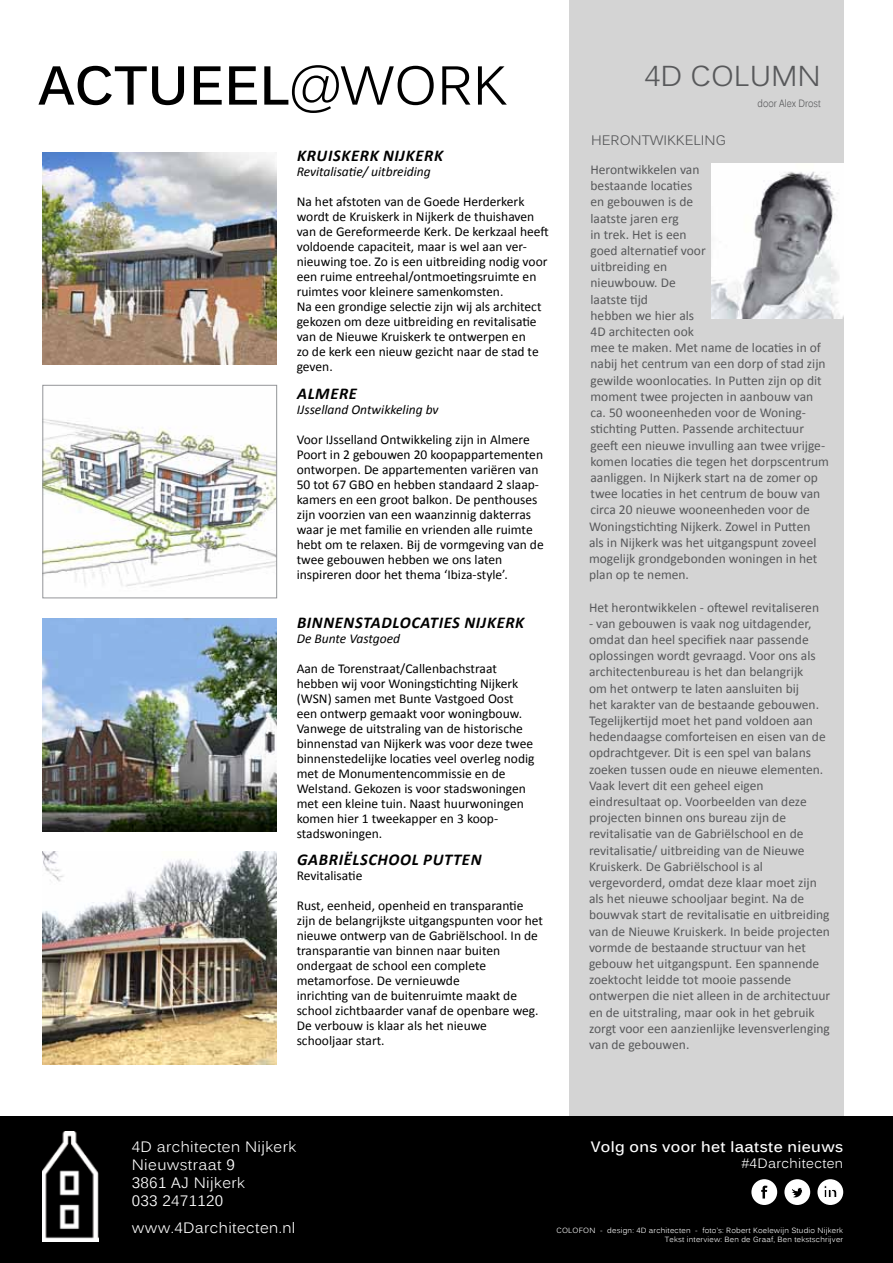
<style>
.page{position:relative;width:893px;height:1263px;background:#fff}
.page>*{position:absolute;margin:0;border:0;box-sizing:border-box;transform-origin:0 0}
.t1{font:700 53.85px "Kalinga";color:#000}
.t2{font:28.65px "Kalinga";color:#58595b}
.t3{font:italic 700 16.5px "Calibri";letter-spacing:.04em;color:#000}
.t4{font:15px/18px "Kalinga";letter-spacing:.025em;color:#fff}
.t5{font:700 15px "Kalinga";letter-spacing:.025em;color:#fff}
.t6{font:13.8px "Kalinga";color:#58595b}
.t7{font:13.5px/16.2px "Calibri";color:#58595b}
.t8{font:13.5px/15px "Calibri";color:#000}
.t9{font:italic 13.5px "Calibri";color:#000}
.t10{font:13.5px "Kalinga";letter-spacing:.025em;color:#fff}
.t11{font:10.5px "Kalinga";color:#58595b;scale:.83 1}
.t12{font:7.5px/9px "Kalinga";letter-spacing:.025em;color:#fff;text-align:right}
.s1{font-weight:400}
</style>
<div class="page">
<div style="left:569px;top:0;width:274px;height:1116px;background:#d4d4d4"></div>
<img style="left:43px;top:852px;width:234px;height:212px">
<img style="left:43px;top:618px;width:234px;height:213px">
<img style="left:45px;top:419px;width:230px;height:168px">
<div style="left:43px;top:385px;width:234px;height:213px;border:1px solid #939598"></div>
<img style="left:43px;top:152px;width:234px;height:213px">
<img style="left:712px;top:164px;width:131px;height:155px">
<div style="left:0;top:1116px;width:893px;height:147px;background:#000"></div>
<img style="left:43px;top:1132px;width:55px;height:110px">
<div style="left:817px;top:1179px;width:26px;height:26px;background:#fff;border-radius:50%"></div>
<svg style="left:824px;top:1185px;width:13px;height:12px"></svg>
<div style="left:784px;top:1179px;width:26px;height:26px;background:#fff;border-radius:50%"></div>
<svg style="left:791px;top:1187px;width:12px;height:11px"></svg>
<div style="left:751px;top:1179px;width:26px;height:26px;background:#fff;border-radius:50%"></div>
<svg style="left:761px;top:1186px;width:6px;height:12px"></svg>
<h1 class="t1" style="left:38px;top:50px;width:470px">actueel<span class="s1">@work</span></h1>
<h2 class="t2" style="left:645px;top:57px;width:178px">4D column</h2>
<p class="t11" style="left:758px;top:96px;width:78px">door Alex Drost</p>
<p class="t3" style="left:297px;top:145px;width:146px">KRUISKERK NIJKERK</p>
<p class="t9" style="left:297px;top:162px;width:136px">Revitalisatie/ uitbreiding</p>
<p class="t8" style="left:297px;top:194px;width:254px">Na het afstoten van de Goede Herderkerk wordt de Kruiskerk in Nijkerk de thuishaven van de Gereformeerde Kerk. De kerkzaal heeft voldoende capaciteit, maar is wel aan ver&shy;nieuwing toe. Zo is een uitbreiding nodig voor een ruime entreehal/ontmoetingsruimte en ruimtes voor kleinere samenkomsten.<br>Na een grondige selectie zijn wij als architect gekozen om deze uitbreiding en revitalisatie van de Nieuwe Kruiskerk te ontwerpen en<br>zo de kerk een nieuw gezicht naar de stad te geven.</p>
<p class="t3" style="left:297px;top:383px;width:62px">ALMERE</p>
<p class="t9" style="left:297px;top:400px;width:143px">IJsselland Ontwikkeling bv</p>
<p class="t8" style="left:297px;top:432px;width:249px">Voor IJsselland Ontwikkeling zijn in Almere Poort in 2 gebouwen 20 koopappartementen ontworpen. De appartementen variëren van 50 tot 67 GBO en hebben standaard 2 slaap&shy;kamers en een groot balkon. De penthouses zijn voorzien van een waanzinnig dakterras waar je met familie en vrienden alle ruimte hebt om te relaxen. Bij de vormgeving van de twee gebouwen hebben we ons laten inspireren door het thema ‘Ibiza-style’.</p>
<p class="t3" style="left:297px;top:611px;width:11px">BINNENSTA</p>
<p class="t3" style="left:382px;top:611px;width:21px">DLOCATIES</p>
<p class="t3" style="left:464px;top:611px;width:61px">NIJKERK</p>
<p class="t9" style="left:297px;top:629px;width:105px">De Bunte Vastgoed</p>
<p class="t8" style="left:297px;top:660px;width:239px">Aan de Torenstraat/Callenbachstraat hebben wij voor Woningstichting Nijkerk (WSN) samen met Bunte Vastgoed Oost een ontwerp gemaakt voor woningbouw.<br>Vanwege de uitstraling van de historische binnenstad van Nijkerk was voor deze twee binnenstedelijke locaties veel overleg nodig met de Monumentencommissie en de Welstand. Gekozen is voor stadswoningen met een kleine tuin. Naast huurwoningen komen hier 1 tweekapper en 3 koop&shy;stadswoningen.</p>
<p class="t3" style="left:297px;top:849px;width:186px">GABRIËLSCHOOL PUTTEN</p>
<p class="t8" style="left:297px;top:868px;width:67px">Revitalisatie</p>
<p class="t8" style="left:297px;top:898px;width:248px">Rust, eenheid, openheid en transparantie zijn de belangrijkste uitgangspunten voor het nieuwe ontwerp van de Gabriëlschool. In de transparantie van binnen naar buiten ondergaat de school een complete metamorfose. De vernieuwde<br>inrichting van de buitenruimte maakt de school zichtbaarder vanaf de openbare weg.<br>De verbouw is klaar als het nieuwe schooljaar start.</p>
<p class="t6" style="left:591px;top:132px;width:136px">herontwi kkeli ng</p>
<p class="t7" style="left:589px;top:162px;width:241px">Herontwikkelen van<br>bestaande locaties<br>en gebouwen is de<br>laatste jaren erg<br>in trek. Het is een<br>goed alternatief voor<br>uitbreiding en<br>nieuwbouw. De<br>laatste tijd<br>hebben we hier als<br>4D architecten ook<br>mee te maken. Met name de locaties in of nabij het centrum van een dorp of stad zijn gewilde woonlocaties. In Putten zijn op dit moment twee projecten in aanbouw van ca. 50 wooneenheden voor de Woning&shy;stichting Putten. Passende architectuur geeft een nieuwe invulling aan twee vrijge&shy;komen locaties die tegen het dorpscentrum aanliggen. In Nijkerk start na de zomer op twee locaties in het centrum de bouw van circa 20 nieuwe wooneenheden voor de<br>Woningstichting Nijkerk. Zowel in Putten<br>als in Nijkerk was het uitgangspunt zoveel mogelijk grondgebonden woningen in het plan op te nemen.</p>
<p class="t7" style="left:589px;top:599px;width:232px">Het herontwikkelen - oftewel revitaliseren</p>
<p class="t7" style="left:589px;top:615px;width:243px">- van gebouwen is vaak nog uitdagender, omdat dan heel specifiek naar passende oplossingen wordt gevraagd. Voor ons als architectenbureau is het dan belangrijk<br>om het ontwerp te laten aansluiten bij<br>het karakter van de bestaande gebouwen.<br>Tegelijkertijd moet het pand voldoen aan hedendaagse comforteisen en eisen van de opdrachtgever. Dit is een spel van balans zoeken tussen oude en nieuwe elementen.<br>Vaak levert dit een geheel eigen eindresultaat op. Voorbeelden van deze projecten binnen ons bureau zijn de revitalisatie van de Gabriëlschool en de revitalisatie/ uitbreiding van de Nieuwe Kruiskerk. De Gabriëlschool is al vergevorderd, omdat deze klaar moet zijn als het nieuwe schooljaar begint. Na de bouwvak start de revitalisatie en uitbreiding van de Nieuwe Kruiskerk. In beide projecten vormde de bestaande structuur van het gebouw het uitgangspunt. Een spannende zoektocht leidde tot mooie passende ontwerpen die niet alleen in de architectuur en de uitstraling, maar ook in het gebruik zorgt voor een aanzienlijke levensverlenging van de gebouwen.</p>
<p class="t4" style="left:132px;top:1139px;width:166px">4D architecten N ijkerk<br>N ieuwstraat 9<br>3861 AJ N ijkerk<br>033 2471120</p>
<p class="t4" style="left:132px;top:1220px;width:165px">www.4Darchitecten.nl</p>
<p class="t12" style="left:556px;top:1226px;width:288px">colofon - design: 4D architecten - foto’s: Robert Koelewijn Studio N ijkerk<br>Tekst interview: Ben de Graaf, Ben tekstschrijver</p>
<p class="t5" style="left:591px;top:1137px;width:254px">Volg ons voor het laatste nieuws</p>
<p class="t10" style="left:741px;top:1155px;width:103px">#4Darchitecten</p>
</div>
